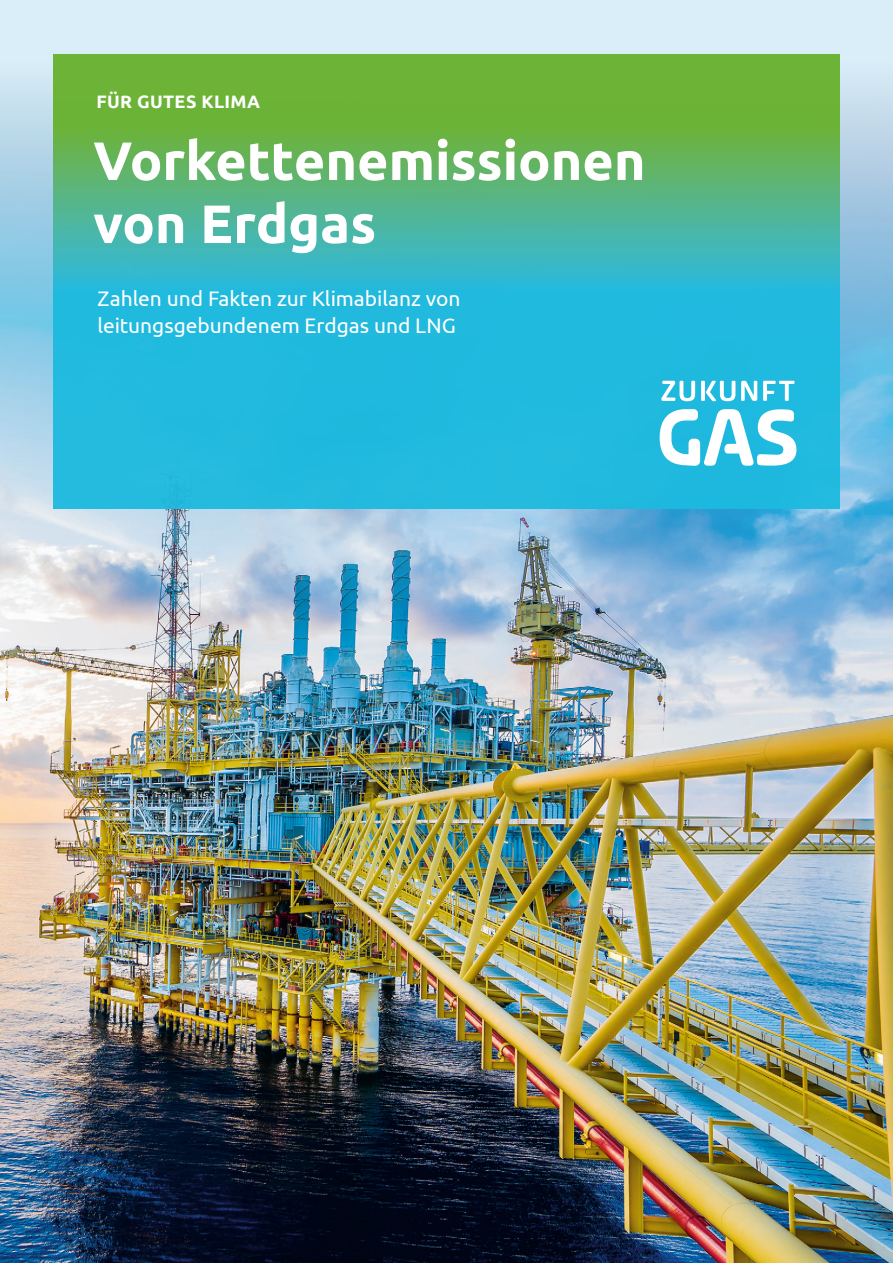
<style>
.page{position:relative;width:893px;height:1263px;background:#fff}
.page>*{position:absolute;margin:0;border:0;box-sizing:border-box;transform-origin:0 0}
.t1{font:700 54px/63px "Ubuntu";color:#fff}
.t2{font:21px/27px "Ubuntu";letter-spacing:-.005em;color:#fff}
.t3{font:700 18px "Ubuntu";letter-spacing:.02em;color:#fff}
</style>
<div class="page">
<img style="left:0;top:0;width:893px;height:1263px">
<svg style="left:54px;top:54px;width:785px;height:454px;background:#3fb7a4"></svg>
<svg style="left:660px;top:409px;width:136px;height:57px"></svg>
<svg style="left:701px;top:381px;width:4px;height:20px"></svg>
<svg style="left:661px;top:381px;width:34px;height:20px"></svg>
<svg style="left:763px;top:381px;width:31px;height:20px"></svg>
<svg style="left:741px;top:381px;width:16px;height:20px"></svg>
<svg style="left:706px;top:381px;width:29px;height:20px"></svg>
<p class="t3" style="left:97px;top:91px;width:165px">FÜR GUTES KLIMA</p>
<h1 class="t1" style="left:93px;top:128px;width:554px">Vorkettenemissionen von Erdgas</h1>
<p class="t2" style="left:98px;top:284px;width:365px">Zahlen und Fakten zur Klimabilanz von leitungsgebundenem Erdgas und LNG</p>
</div>
